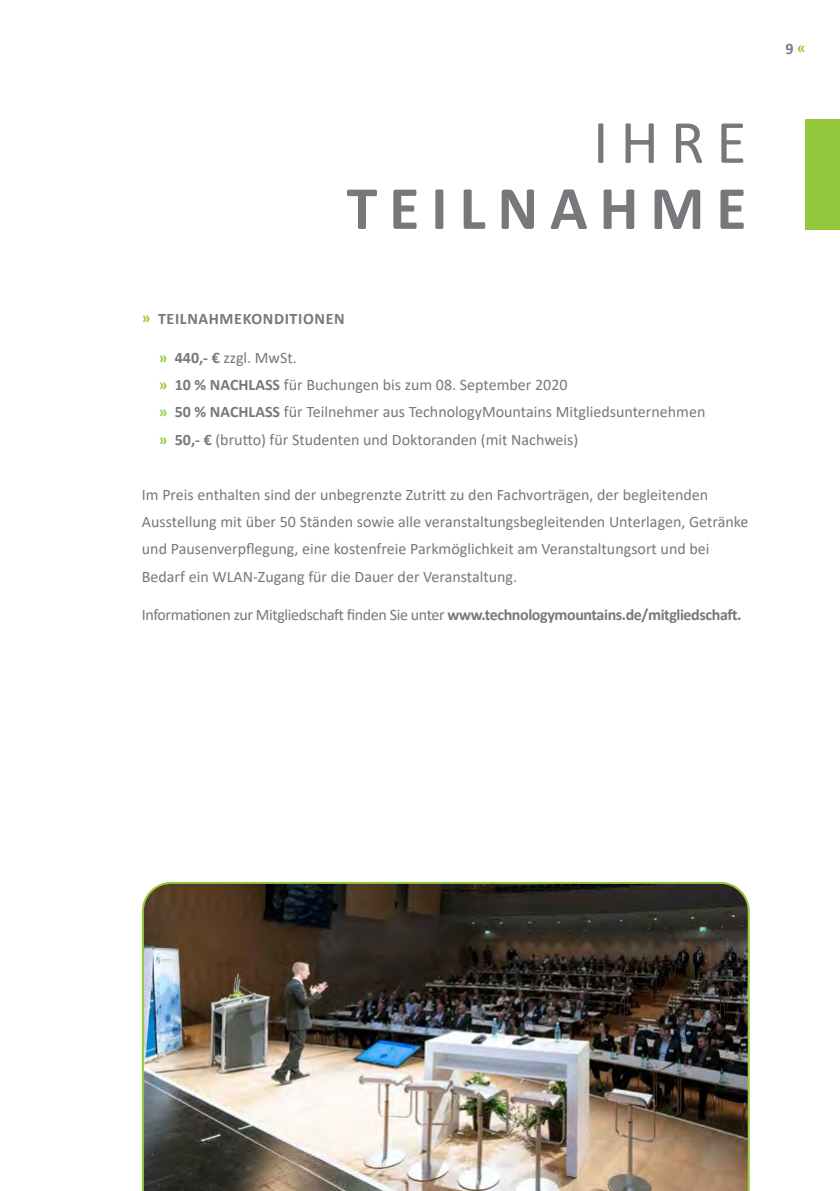
<style>
.page{position:relative;width:840px;height:1191px;background:#fff}
.page>*{position:absolute;margin:0;border:0;box-sizing:border-box;transform-origin:0 0}
.t1{font:700 62px "Calibri";letter-spacing:.19em;color:#77787b}
.t2{font:62px "Calibri";color:#77787b}
.grund2{font:16px/27.4px "Calibri";color:#77787b}
.grund2-2{font:16px "Calibri";letter-spacing:-.025em;color:#77787b}
.titel{font:700 16px "Calibri";letter-spacing:.04em;color:#77787b}
.s1{color:#95c93d}
.s2{font-weight:700;color:#95c93d}
.s3{font-weight:700}
</style>
<div class="page">
<div style="left:805px;top:119px;width:34px;height:111px;background:#95c93d"></div>
<img style="left:141px;top:881px;width:609px;height:310px">
<p class="t2" style="left:592px;top:99px;width:155px">IHRE</p>
<p class="t1" style="left:346px;top:164px;width:401px">TEILNAHME</p>
<p class="titel" style="left:142px;top:307px;width:204px"><span class="s1">»</span> TEILNAHMEKONDITIONEN</p>
<p class="grund2" style="left:159px;top:343px;width:139px"><span class="s2">»</span> <span class="s3">440,- €</span> zzgl. MwSt.</p>
<p class="grund2" style="left:159px;top:370px;width:410px"><span class="s2">»</span> <span class="s3">10 % NACHLASS</span> für Buchungen bis zum 08. September 2020</p>
<p class="grund2" style="left:159px;top:398px;width:547px"><span class="s2">»</span> <span class="s3">50 % NACHLASS</span> für Teilnehmer aus TechnologyMountains Mitgliedsunternehmen</p>
<p class="grund2" style="left:159px;top:425px;width:421px"><span class="s2">»</span> <span class="s3">50,- €</span> (brutto) für Studenten und Doktoranden (mit Nachweis)</p>
<p class="grund2" style="left:142px;top:480px;width:607px">Im Preis enthalten sind der unbegrenzte Zutritt zu den Fachvorträgen, der begleitenden Ausstellung mit über 50 Ständen sowie alle veranstaltungsbegleitenden Unterlagen, Getränke und Pausenverpflegung, eine kostenfreie Parkmöglichkeit am Veranstaltungsort und bei Bedarf ein WLAN-Zugang für die Dauer der Veranstaltung.</p>
<p class="grund2-2" style="left:142px;top:604px;width:600px">Informationen zur Mitgliedschaft finden Sie unter <span class="s3">www.technologymountains.de/mitgliedschaft.</span></p>
<p class="titel" style="left:785px;top:37px;width:22px">9 <span class="s1">«</span></p>
</div>
